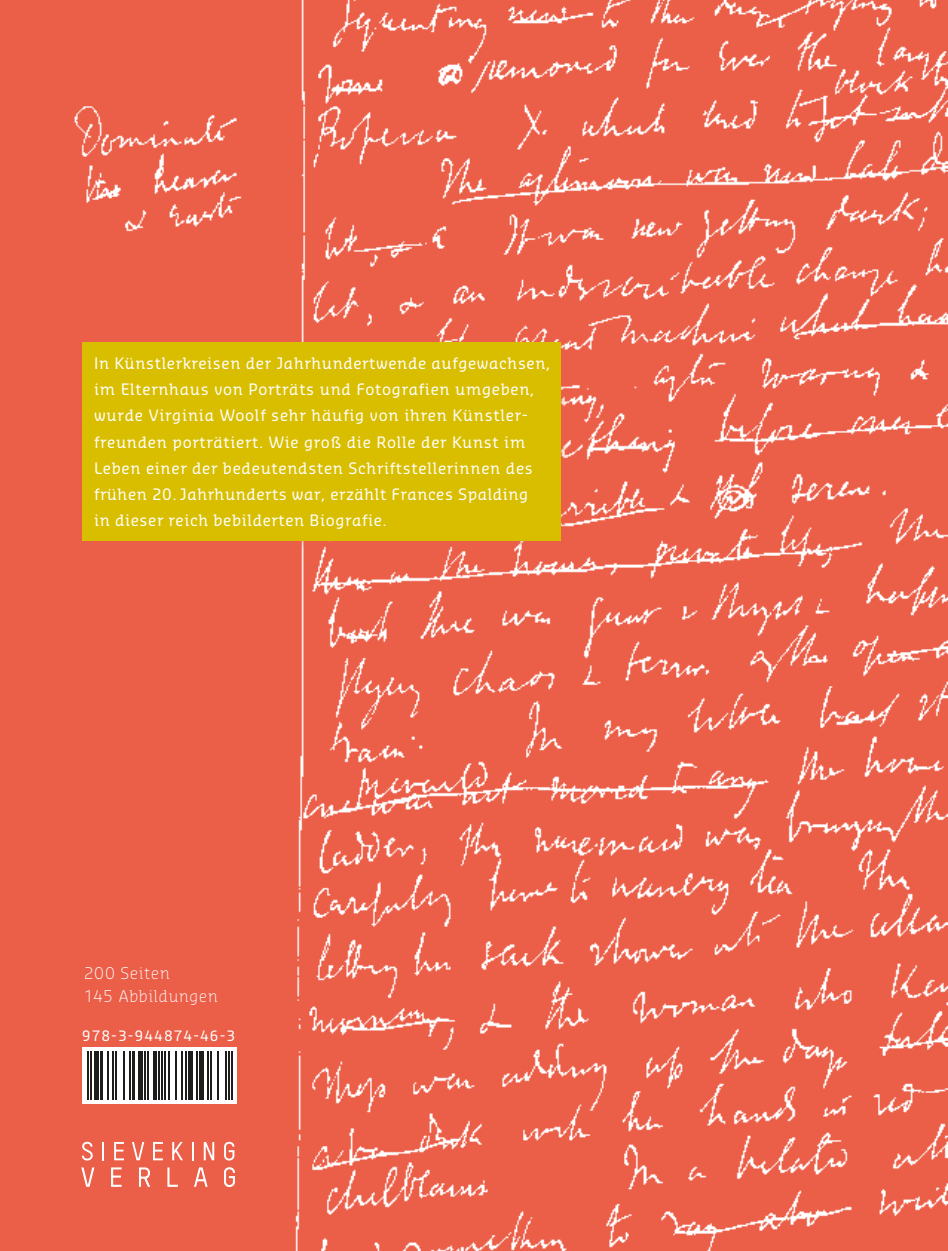
<style>
.page{position:relative;width:948px;height:1251px;background:#fff}
.page>*{position:absolute;margin:0;border:0;box-sizing:border-box;transform-origin:0 0}
.t1{font:300 15.75px/22.8px "Sansa Slab Pro";letter-spacing:.055em;color:#fff}
.t2{font:15.4px/26.2px "Sansa Slab Pro";letter-spacing:.045em;color:#fff}
.t3{font:14px "Sansa Slab Pro";letter-spacing:.075em;color:#fff}
</style>
<div class="page">
<div style="left:0;top:0;width:947px;height:1250px;background:#eb5e48"></div>
<img style="left:74px;top:0;width:873px;height:1250px">
<div style="left:83px;top:1046px;width:154px;height:56px;background:#fff"></div>
<hr style="left:88px;top:1050px;width:1px;height:49px;background:#1d1d1b">
<hr style="left:91px;top:1050px;width:1px;height:49px;background:#1d1d1b">
<hr style="left:94px;top:1050px;width:1px;height:49px;background:#1d1d1b">
<hr style="left:95px;top:1050px;width:2px;height:49px;background:#1d1d1b">
<hr style="left:97px;top:1050px;width:1px;height:49px;background:#1d1d1b">
<hr style="left:100px;top:1050px;width:1px;height:49px;background:#1d1d1b">
<hr style="left:101px;top:1050px;width:2px;height:49px;background:#1d1d1b">
<hr style="left:107px;top:1050px;width:2px;height:49px;background:#1d1d1b">
<hr style="left:112px;top:1050px;width:2px;height:49px;background:#1d1d1b">
<hr style="left:115px;top:1050px;width:2px;height:49px;background:#1d1d1b">
<hr style="left:123px;top:1050px;width:1px;height:49px;background:#1d1d1b">
<hr style="left:129px;top:1050px;width:1px;height:49px;background:#1d1d1b">
<hr style="left:132px;top:1050px;width:1px;height:49px;background:#1d1d1b">
<hr style="left:133px;top:1050px;width:2px;height:49px;background:#1d1d1b">
<hr style="left:138px;top:1050px;width:2px;height:49px;background:#1d1d1b">
<hr style="left:140px;top:1050px;width:1px;height:49px;background:#1d1d1b">
<hr style="left:141px;top:1050px;width:2px;height:49px;background:#1d1d1b">
<hr style="left:144px;top:1050px;width:2px;height:49px;background:#1d1d1b">
<hr style="left:147px;top:1050px;width:2px;height:49px;background:#1d1d1b">
<hr style="left:153px;top:1050px;width:2px;height:49px;background:#1d1d1b">
<hr style="left:155px;top:1050px;width:1px;height:49px;background:#1d1d1b">
<hr style="left:158px;top:1050px;width:1px;height:49px;background:#1d1d1b">
<hr style="left:161px;top:1050px;width:1px;height:49px;background:#1d1d1b">
<hr style="left:164px;top:1050px;width:2px;height:49px;background:#1d1d1b">
<hr style="left:169px;top:1050px;width:1px;height:49px;background:#1d1d1b">
<hr style="left:175px;top:1050px;width:1px;height:49px;background:#1d1d1b">
<hr style="left:181px;top:1050px;width:1px;height:49px;background:#1d1d1b">
<hr style="left:185px;top:1050px;width:2px;height:49px;background:#1d1d1b">
<hr style="left:188px;top:1050px;width:2px;height:49px;background:#1d1d1b">
<hr style="left:190px;top:1050px;width:2px;height:49px;background:#1d1d1b">
<hr style="left:192px;top:1050px;width:1px;height:49px;background:#1d1d1b">
<hr style="left:196px;top:1050px;width:2px;height:49px;background:#1d1d1b">
<hr style="left:199px;top:1050px;width:2px;height:49px;background:#1d1d1b">
<hr style="left:201px;top:1050px;width:1px;height:49px;background:#1d1d1b">
<hr style="left:202px;top:1050px;width:2px;height:49px;background:#1d1d1b">
<hr style="left:207px;top:1050px;width:1px;height:49px;background:#1d1d1b">
<hr style="left:210px;top:1050px;width:1px;height:49px;background:#1d1d1b">
<hr style="left:218px;top:1050px;width:1px;height:49px;background:#1d1d1b">
<hr style="left:225px;top:1050px;width:2px;height:49px;background:#1d1d1b">
<hr style="left:228px;top:1050px;width:2px;height:49px;background:#1d1d1b">
<hr style="left:231px;top:1050px;width:2px;height:49px;background:#1d1d1b">
<svg style="left:82px;top:1141px;width:11px;height:19px"></svg>
<svg style="left:102px;top:1141px;width:2px;height:18px"></svg>
<svg style="left:114px;top:1141px;width:10px;height:18px"></svg>
<svg style="left:132px;top:1141px;width:12px;height:18px"></svg>
<svg style="left:153px;top:1141px;width:10px;height:18px"></svg>
<svg style="left:172px;top:1141px;width:11px;height:18px"></svg>
<svg style="left:192px;top:1141px;width:2px;height:18px"></svg>
<svg style="left:204px;top:1141px;width:10px;height:18px"></svg>
<svg style="left:224px;top:1141px;width:10px;height:19px"></svg>
<svg style="left:82px;top:1167px;width:12px;height:19px"></svg>
<svg style="left:111px;top:1167px;width:10px;height:19px"></svg>
<svg style="left:139px;top:1167px;width:11px;height:19px"></svg>
<svg style="left:168px;top:1167px;width:10px;height:19px"></svg>
<svg style="left:194px;top:1167px;width:13px;height:19px"></svg>
<svg style="left:224px;top:1167px;width:11px;height:19px"></svg>
<div style="left:373px;top:339px;width:13px;height:7px;background:#eb5e48"></div>
<div style="left:80px;top:340px;width:489px;height:209px;background:#eb5e48"></div>
<div style="left:82px;top:342px;width:479px;height:199px;background:#d9be00"></div>
<p class="t2" style="left:94px;top:349px;width:457px">In Künstlerkreisen der Jahrhundertwende aufgewachsen, im Elternhaus von Porträts und Fotografien umgeben, wurde Virginia Woolf sehr häufig von ihren Künstler&shy;freunden porträtiert. Wie groß die Rolle der Kunst im Leben einer der bedeutendsten Schriftstellerinnen des frühen 20. Jahrhunderts war, erzählt Frances Spalding<br>in dieser reich bebilderten Biografie.</p>
<p class="t1" style="left:84px;top:961px;width:135px">200 Seiten<br>145 Abbildungen</p>
<p class="t3" style="left:82px;top:1026px;width:155px">978-3-944874-46-3</p>
</div>
